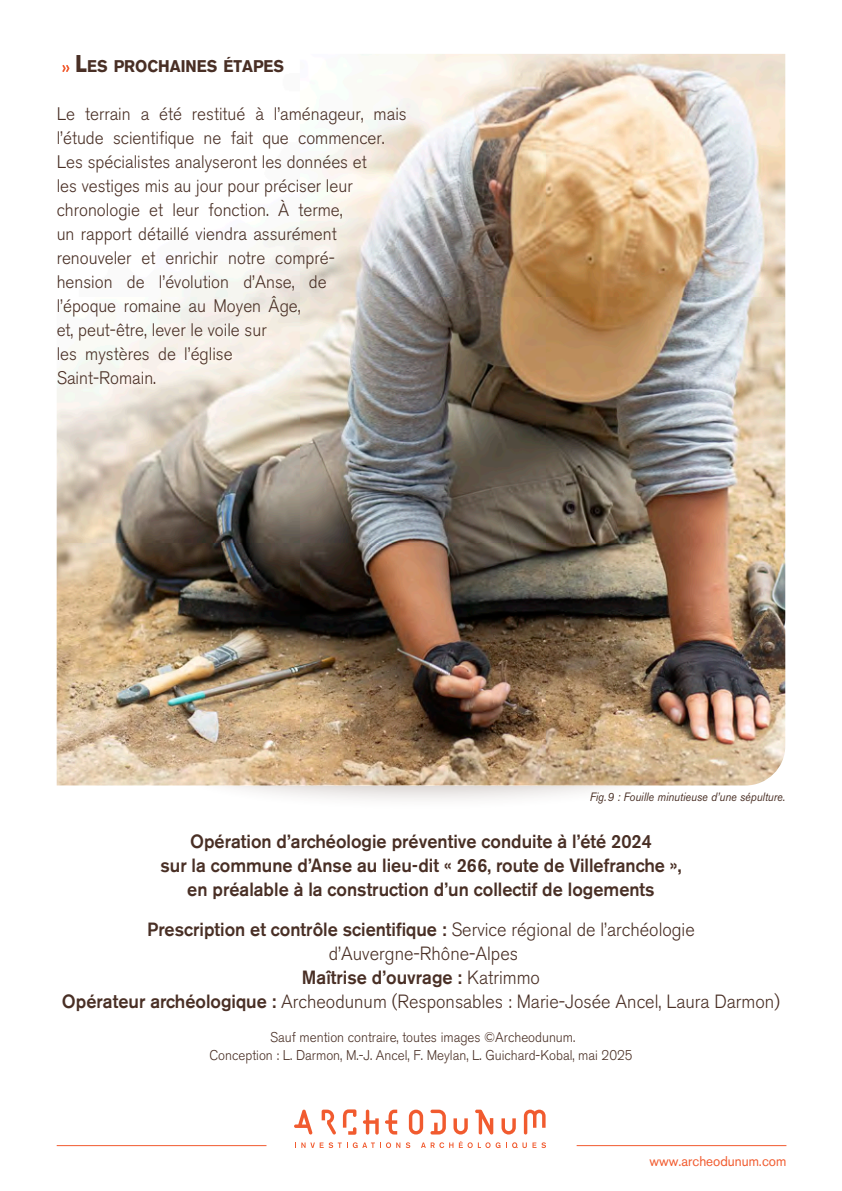
<style>
.page{position:relative;width:842px;height:1191px;background:#fff}
.page>*{position:absolute;margin:0;border:0;box-sizing:border-box;transform-origin:0 0}
.Texte{font:300 19px/24px "Akzidenz Grotesk BE";color:#492f25;text-align:center;scale:.95 1}
.Texte-2{font:500 19px/24px "Akzidenz Grotesk BE";color:#492f25;text-align:center;scale:.95 1}
.texte_de_base_ok{font:300 18px/24px "Akzidenz Grotesk BE";color:#492f25;scale:.95 1}
.sous-titre{font:700 16.8px "Akzidenz Grotesk BE";color:#492f25;scale:.92 1}
.Texte-3{font:300 14px/18px "Akzidenz Grotesk BE";color:#492f25;text-align:center;scale:.95 1}
.Texte-4{font:14px "Akzidenz Grotesk BE";color:#f15b2f;scale:.95 1}
.legende{font:italic 12px "Akzidenz Grotesk BE";color:#492f25;scale:.9 1}
.s1{font-size:24px}
.s2{font-weight:500}
</style>
<div class="page">
<div style="left:178px;top:716px;width:486px;height:95px;background:#492f25;opacity:.25"></div>
<svg style="left:294px;top:1109px;width:252px;height:39px"></svg>
<hr style="left:57px;top:1145px;width:209px;height:1px;background:#f15b2f">
<hr style="left:577px;top:1145px;width:209px;height:1px;background:#f15b2f">
<img style="left:57px;top:54px;width:728px;height:731px">
<svg style="left:62px;top:64px;width:7px;height:9px"></svg>
<p class="sous-titre" style="left:75px;top:56px;width:229px"><span class="s1">L</span>ES PROCHAINES ÉTAPES</p>
<p class="texte_de_base_ok" style="left:57px;top:102px;width:370px">Le terrain a été restitué à l’aménageur, mais l’étude scientifique ne fait que commencer.<br>Les spécialistes analyseront les données et<br>les vestiges mis au jour pour préciser leur chronologie et leur fonction. À terme,<br>un rapport détaillé viendra assurément renouveler et enrichir notre compré-<br>hension de l’évolution d’Anse, de<br>l’époque romaine au Moyen Âge,<br>et, peut-être, lever le voile sur<br>les mystères de l’église<br>Saint-Romain.</p>
<p class="legende" style="left:590px;top:789px;width:219px">Fig.9 : Fouille minutieuse d’une sépulture.</p>
<p class="Texte-2" style="left:160px;top:829px;width:550px">Opération d’archéologie préventive conduite à l’été 2024<br>sur la commune d’Anse au lieu-dit « 266, route de Villefranche », en préalable à la construction d’un collectif de logements</p>
<p class="Texte" style="left:147px;top:917px;width:578px"><span class="s2">Prescription et contrôle scientifique :</span> Service régional de l’archéologie d’Auvergne-Rhône-Alpes<br><span class="s2">Maîtrise d’ouvrage :</span> Katrimmo</p>
<p class="Texte" style="left:62px;top:989px;width:757px"><span class="s2">Opérateur archéologique :</span> Archeodunum (Responsables : Marie-Josée Ancel, Laura Darmon)</p>
<p class="Texte-3" style="left:209px;top:1028px;width:447px">Sauf mention contraire, toutes images ©Archeodunum.<br>Conception : L. Darmon, M.-J. Ancel, F. Meylan, L. Guichard-Kobal, mai 2025</p>
<p class="Texte-4" style="left:649px;top:1152px;width:146px">www.archeodunum.com</p>
</div>
